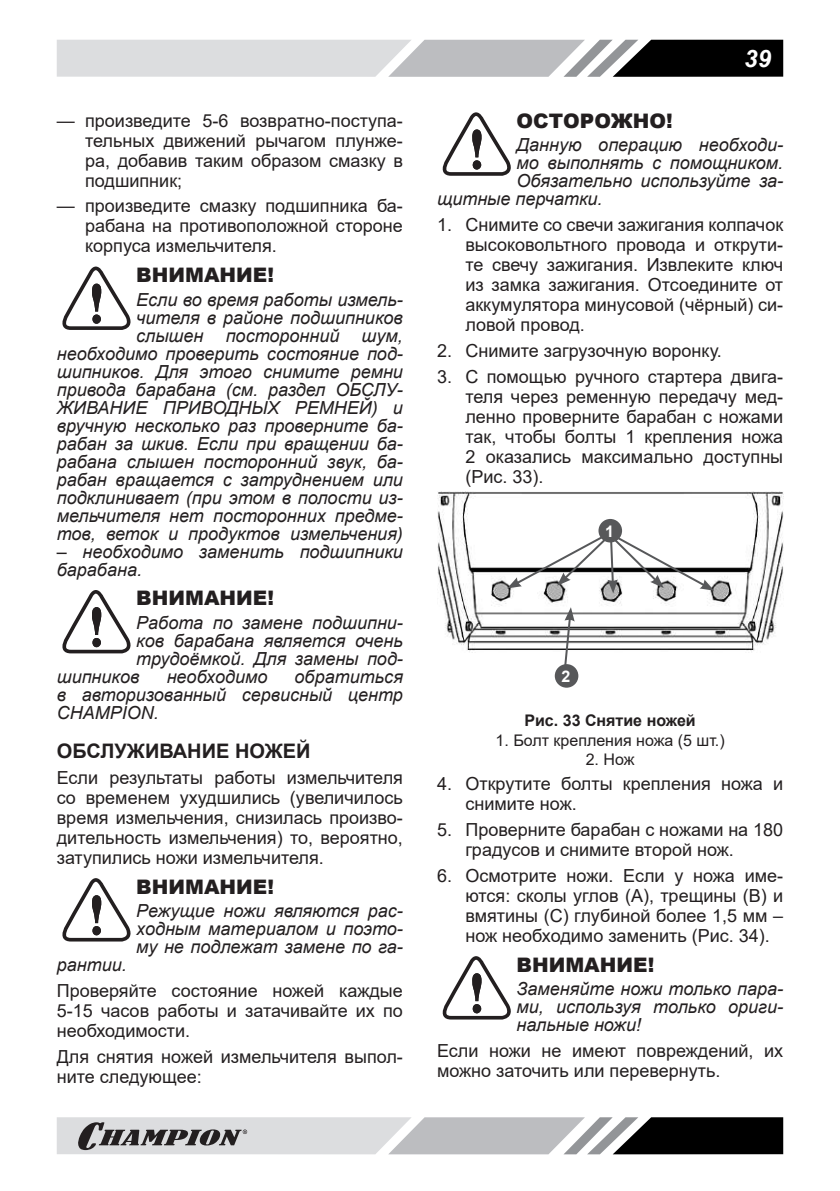
<style>
.page{position:relative;width:840px;height:1191px;background:#fff}
.page>*{position:absolute;margin:0;border:0;box-sizing:border-box;transform-origin:0 0}
.t1{font:italic 700 24px "Arial";color:#fff}
.t2{font:900 20px "Arial";color:#231f20}
.t3{font:700 20px "Arial";color:#231f20}
.t4{font:18px/20px "Arial";color:#231f20;text-align:justify}
.t5{font:italic 18px/18px "Arial";color:#231f20;text-align:justify}
.t6{font:16px "Arial";color:#231f20}
.t7{font:700 16px "Arial";color:#231f20}
.t8{font:700 16px "Arial";color:#fff}
</style>
<div class="page">
<svg style="left:57px;top:40px;width:725px;height:37px;background:#a7a8aa"></svg>
<svg style="left:57px;top:1117px;width:725px;height:37px;background:#9c9d9e"></svg>
<svg style="left:62px;top:266px;width:69px;height:64px"></svg>
<svg style="left:62px;top:590px;width:69px;height:63px"></svg>
<svg style="left:62px;top:878px;width:69px;height:63px"></svg>
<svg style="left:442px;top:112px;width:69px;height:64px"></svg>
<img style="left:437px;top:491px;width:345px;height:197px">
<svg style="left:562px;top:607px;width:12px;height:60px"></svg>
<div style="left:554px;top:664px;width:24px;height:23px;background:#57585a;border-radius:50%"></div>
<svg style="left:507px;top:529px;width:206px;height:64px"></svg>
<div style="left:598px;top:519px;width:23px;height:23px;background:#57585a;border-radius:50%"></div>
<svg style="left:442px;top:956px;width:69px;height:63px"></svg>
<p class="t4" style="left:85px;top:110px;width:319px;text-indent:-28px">— произведите 5-6 возвратно-поступа&shy;тельных движений рычагом плунже&shy;ра, добавив таким образом смазку в подшипник;</p>
<p class="t4" style="left:85px;top:196px;width:319px;text-indent:-28px">— произведите смазку подшипника ба&shy;рабана на противоположной стороне корпуса измельчителя.</p>
<p class="t2" style="left:136px;top:260px;width:139px">ВНИМАНИЕ!</p>
<p class="t5" style="left:57px;top:290px;width:347px;text-align:right">Если во время работы измель-<br>чителя в районе подшипников<br>слышен посторонний шум, необходимо проверить состояние под&shy;шипников. Для этого снимите ремни привода барабана (см. раздел ОБСЛУ-ЖИВАНИЕ ПРИВОДНЫХ РЕМНЕЙ) и вручную несколько раз проверните ба&shy;рабан за шкив. Если при вращении ба&shy;рабана слышен посторонний звук, ба&shy;рабан вращается с затруднением или подклинивает (при этом в полости из&shy;мельчителя нет посторонних предме&shy;тов, веток и продуктов измельчения)</p>
<p class="t5" style="left:57px;top:542px;width:347px">– необходимо заменить подшипники барабана.</p>
<p class="t2" style="left:136px;top:584px;width:139px">ВНИМАНИЕ!</p>
<p class="t5" style="left:136px;top:614px;width:268px">Работа по замене подшипни-</p>
<p class="t5" style="left:136px;top:632px;width:268px">ков барабана является очень</p>
<p class="t5" style="left:136px;top:650px;width:268px">трудоёмкой. Для замены под-</p>
<p class="t5" style="left:57px;top:668px;width:84px">шипников</p>
<p class="t5" style="left:167px;top:668px;width:102px">необходимо</p>
<p class="t5" style="left:57px;top:668px;width:347px;text-indent:238px">обратиться в авторизованный сервисный центр CHAMPION.</p>
<p class="t3" style="left:57px;top:737px;width:255px">ОБСЛУЖИВАНИЕ НОЖЕЙ</p>
<p class="t4" style="left:57px;top:767px;width:347px">Если результаты работы измельчителя со временем ухудшились (увеличилось время измельчения, снизилась произво&shy;дительность измельчения) то, вероятно, затупились ножи измельчителя.</p>
<p class="t2" style="left:136px;top:872px;width:139px">ВНИМАНИЕ!</p>
<p class="t5" style="left:136px;top:902px;width:268px">Режущие ножи являются рас&shy;ходным материалом и поэто&shy;му не подлежат замене по га-</p>
<p class="t5" style="left:57px;top:956px;width:71px">рантии.</p>
<p class="t4" style="left:57px;top:980px;width:347px">Проверяйте состояние ножей каждые 5-15 часов работы и затачивайте их по необходимости.</p>
<p class="t4" style="left:57px;top:1046px;width:347px">Для снятия ножей измельчителя выпол&shy;ните следующее:</p>
<h1 class="t1" style="left:743px;top:42px;width:28px">39</h1>
<p class="t2" style="left:516px;top:106px;width:158px">ОСТОРОЖНО!</p>
<p class="t5" style="left:516px;top:136px;width:268px">Данную операцию необходи-</p>
<p class="t5" style="left:516px;top:154px;width:268px">мо выполнять с помощником.</p>
<p class="t5" style="left:516px;top:172px;width:268px">Обязательно используйте за-</p>
<p class="t5" style="left:437px;top:190px;width:167px">щитные перчатки.</p>
<p class="t4" style="left:465px;top:215px;width:319px;text-indent:-28px">1. Снимите со свечи зажигания колпачок высоковольтного провода и открути&shy;те свечу зажигания. Извлеките ключ из замка зажигания. Отсоедините от аккумулятора минусовой (чёрный) си&shy;ловой провод.</p>
<p class="t4" style="left:437px;top:340px;width:286px">2. Снимите загрузочную воронку.</p>
<p class="t4" style="left:465px;top:366px;width:319px;text-indent:-28px">3. С помощью ручного стартера двига&shy;теля через ременную передачу мед&shy;ленно проверните барабан с ножами так, чтобы болты 1 крепления ножа 2 оказались максимально доступны (Рис. 33).</p>
<p class="t8" style="left:604px;top:519px;width:10px">1</p>
<p class="t8" style="left:561px;top:665px;width:10px">2</p>
<p class="t7" style="left:524px;top:709px;width:173px">Рис. 33 Снятие ножей</p>
<p class="t6" style="left:495px;top:729px;width:230px">1. Болт крепления ножа (5 шт.)</p>
<p class="t6" style="left:585px;top:748px;width:50px">2. Нож</p>
<p class="t4" style="left:465px;top:774px;width:319px;text-indent:-28px">4. Открутите болты крепления ножа и снимите нож.</p>
<p class="t4" style="left:465px;top:819px;width:319px;text-indent:-28px">5. Проверните барабан с ножами на 180 градусов и снимите второй нож.</p>
<p class="t4" style="left:465px;top:865px;width:319px;text-indent:-28px">6. Осмотрите ножи. Если у ножа име&shy;ются: сколы углов (A), трещины (B) и вмятины (C) глубиной более 1,5 мм – нож необходимо заменить (Рис. 34).</p>
<p class="t2" style="left:516px;top:950px;width:139px">ВНИМАНИЕ!</p>
<p class="t5" style="left:516px;top:980px;width:268px">Заменяйте ножи только пара&shy;ми, используя только ориги&shy;нальные ножи!</p>
<p class="t4" style="left:437px;top:1040px;width:347px">Если ножи не имеют повреждений, их можно заточить или перевернуть.</p>
</div>
